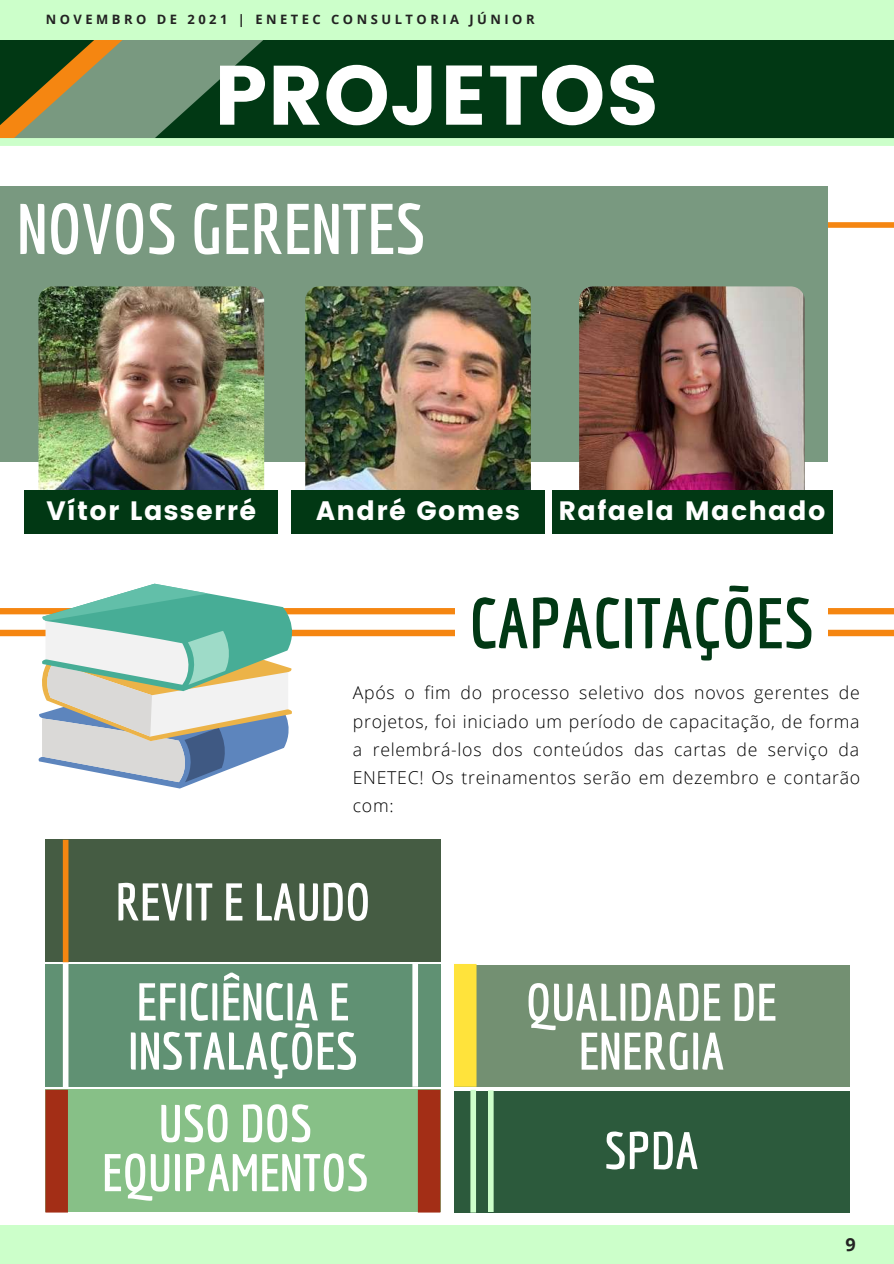
<style>
.page{position:relative;width:894px;height:1264px;background:#fff}
.page>*{position:absolute;margin:0;border:0;box-sizing:border-box;transform-origin:0 0}
.t1{font:84px "Poppins";color:#fff}
.t2{font:700 69.6px "Economica";color:#fff}
.t3{font:700 69.6px "Economica";color:#013814}
.t4{font:700 51.6px/49.2px "Economica";color:#fff}
.t5{font:700 51.3px/48.9px "Economica";color:#fff;text-align:center}
.t6{font:26.55px "Poppins";letter-spacing:.05em;color:#fff}
.t7{font:700 18px "Open Sans";color:#222}
.t8{font:300 17.7px/28.2px "Open Sans";letter-spacing:.04em;color:#000;text-align:justify}
.t9{font:700 12.9px "Open Sans";letter-spacing:.27em;color:#222}
</style>
<div class="page">
<div style="left:0;top:39px;width:893px;height:103px;background:#013814"></div>
<svg style="left:0;top:39px;width:264px;height:99px"></svg>
<div style="left:0;top:0;width:893px;height:39px;background:#ccffca"></div>
<div style="left:0;top:1225px;width:893px;height:38px;background:#ccffca"></div>
<div style="left:0;top:222px;width:893px;height:6px;background:#f58611"></div>
<div style="left:0;top:186px;width:827px;height:276px;background:#799980"></div>
<div style="left:0;top:138px;width:893px;height:8px;background:#ccffca"></div>
<img style="left:38px;top:286px;width:226px;height:226px;border-radius:14px">
<img style="left:305px;top:286px;width:225px;height:226px;border-radius:14px">
<img style="left:579px;top:286px;width:225px;height:226px;border-radius:14px">
<div style="left:25px;top:490px;width:253px;height:44px;background:#013814"></div>
<div style="left:291px;top:490px;width:253px;height:44px;background:#013814"></div>
<div style="left:551px;top:490px;width:281px;height:44px;background:#013814"></div>
<svg style="left:0;top:583px;width:893px;height:205px"></svg>
<div style="left:454px;top:1090px;width:395px;height:122px;background:#2c5a3c"></div>
<div style="left:454px;top:964px;width:395px;height:122px;background:#739072"></div>
<div style="left:45px;top:1089px;width:396px;height:123px;background:#87c087"></div>
<div style="left:45px;top:964px;width:396px;height:123px;background:#609173"></div>
<div style="left:45px;top:839px;width:396px;height:123px;background:#455c43"></div>
<div style="left:63px;top:839px;width:5px;height:123px;background:#f58611"></div>
<div style="left:412px;top:963px;width:6px;height:123px;background:#fff"></div>
<div style="left:63px;top:962px;width:5px;height:125px;background:#fff"></div>
<div style="left:470px;top:1089px;width:6px;height:123px;background:#cdffca"></div>
<div style="left:488px;top:1090px;width:5px;height:121px;background:#cdffca"></div>
<div style="left:45px;top:1089px;width:23px;height:123px;background:#a32e16"></div>
<div style="left:418px;top:1089px;width:22px;height:123px;background:#a32e16"></div>
<div style="left:454px;top:963px;width:22px;height:123px;background:#ffe33b"></div>
<p class="t9" style="left:46px;top:10px;width:490px">NOVEMBRO DE 2021 | ENETEC CONSULTORIA JÚNIOR</p>
<h1 class="t1" style="left:214px;top:47px;width:447px">PROJETOS</h1>
<h2 class="t2" style="left:17px;top:188px;width:410px">NOVOS GERENTES</h2>
<h3 class="t6" style="left:46px;top:495px;width:211px">Vítor Lasserré</h3>
<h3 class="t6" style="left:316px;top:495px;width:205px">André Gomes</h3>
<h3 class="t6" style="left:558px;top:495px;width:268px">Rafaela Machado</h3>
<h2 class="t3" style="left:469px;top:582px;width:346px">CAPACITAÇÕES</h2>
<p class="t8" style="left:353px;top:678px;width:508px">Após o fim do processo seletivo dos novos gerentes de projetos, foi iniciado um período de capacitação, de forma a relembrá-los dos conteúdos das cartas de serviço da ENETEC! Os treinamentos serão em dezembro e contarão com:</p>
<h3 class="t4" style="left:115px;top:876px;width:256px">REVIT E LAUDO</h3>
<h3 class="t4" style="left:128px;top:976px;width:232px">EFICIÊNCIA E<br>INSTALAÇÕES</h3>
<h3 class="t4" style="left:102px;top:1098px;width:268px;text-align:center">USO DOS<br>EQUIPAMENTOS</h3>
<h3 class="t5" style="left:526px;top:977px;width:252px">QUALIDADE DE<br>ENERGIA</h3>
<h3 class="t5" style="left:604px;top:1125px;width:96px">SPDA</h3>
<p class="t7" style="left:845px;top:1232px;width:12px">9</p>
</div>
